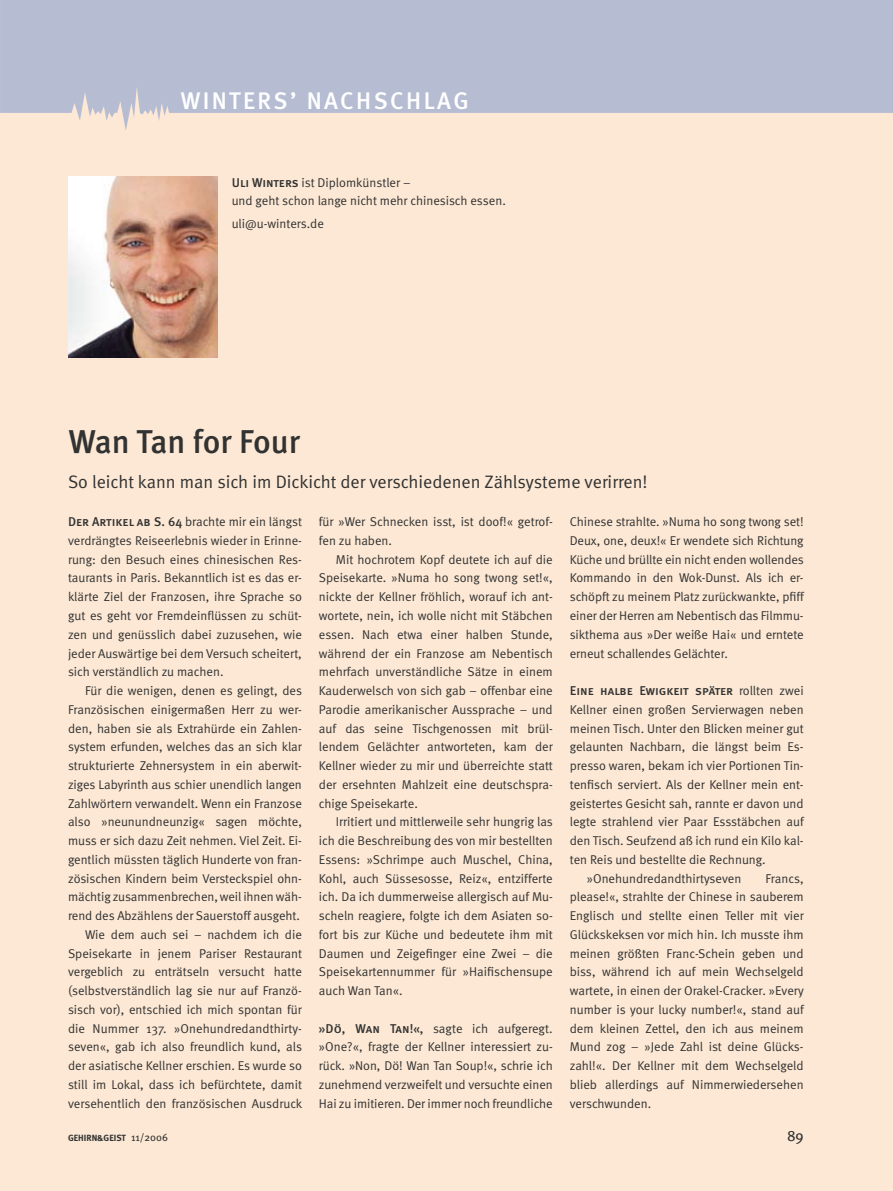
<style>
.page{position:relative;width:893px;height:1191px;background:#fff}
.page>*{position:absolute;margin:0;border:0;box-sizing:border-box;transform-origin:0 0}
.t1{font:500 33px "Meta";letter-spacing:-.005em;color:#323232}
.t2{font:500 24px "Meta";letter-spacing:.1em;color:#fff}
.t3{font:18px "Meta Normal";color:#323232}
.t4{font:15px "Meta Book Caps";color:#323232}
.t5{font:12.75px/18.8px "Meta Normal";color:#323232;text-align:justify}
.t6{font:12.75px "Meta Medium Caps";color:#323232}
.t7{font:700 9px "Meta";color:#323232}
.s1{font-family:"Meta Medium Caps"}
.s2{font-family:"Meta Normal"}
.s3{font-family:"Meta Book Caps";font-weight:400;font-size:10.5px}
</style>
<div class="page">
<div style="left:0;top:50px;width:893px;height:1141px;background:#fce8d4"></div>
<svg style="left:0;top:0;width:893px;height:130px;background:#bfc2d3"></svg>
<img style="left:68px;top:177px;width:149px;height:180px">
<h2 class="t2" style="left:181px;top:87px;width:290px">WINTERS’ NACHSCHLAG</h2>
<p class="t5" style="left:232px;top:173px;width:276px"><span class="s1">Uli Winters</span> ist Diplomkünstler –<br>und geht schon lange nicht mehr chinesisch essen.</p>
<p class="t5" style="left:232px;top:214px;width:94px">uli@u-winters.de</p>
<h1 class="t1" style="left:69px;top:423px;width:233px">WAN TAN FOR FOUR</h1>
<h3 class="t3" style="left:68px;top:471px;width:581px">So leicht kann man sich im Dickicht der verschiedenen Zählsysteme verirren!</h3>
<p class="t5" style="left:68px;top:512px;width:235px"><span class="s1">Der Artikel ab S. 64</span> brachte mir ein längst verdrängtes Reiseerlebnis wieder in Erinne&shy;rung: den Besuch eines chinesischen Res&shy;taurants in Paris. Bekanntlich ist es das er&shy;klärte Ziel der Franzosen, ihre Sprache so gut es geht vor Fremdeinflüssen zu schüt&shy;zen und genüsslich dabei zuzusehen, wie jeder Auswärtige bei dem Versuch scheitert, sich verständlich zu machen.</p>
<p class="t5" style="left:68px;top:681px;width:236px;text-align:right">Für die wenigen, denen es gelingt, des Französischen einigermaßen Herr zu wer&shy;den, haben sie als Extrahürde ein Zahlen&shy;system erfunden, welches das an sich klar strukturierte Zehnersystem in ein aberwit&shy;ziges Labyrinth aus schier unendlich langen Zahlwörtern verwandelt. Wenn ein Franzose also »neunundneunzig« sagen möchte, muss er sich dazu Zeit nehmen. Viel Zeit. Ei&shy;gentlich müssten täglich Hunderte von fran&shy;zösischen Kindern beim Versteckspiel ohn&shy;mächtig zusammenbrechen, weil ihnen wäh&shy;rend des Abzählens der Sauerstoff ausgeht.<br>Wie dem auch sei – nachdem ich die Speisekarte in jenem Pariser Restaurant vergeblich zu enträtseln versucht hatte (selbstverständlich lag sie nur auf Franzö&shy;sisch vor), entschied ich mich spontan für die Nummer 137. »Onehundredandthirty&shy;seven«, gab ich also freundlich kund, als der asiatische Kellner erschien. Es wurde so still im Lokal, dass ich befürchtete, damit versehentlich den französischen Ausdruck</p>
<p class="t5" style="left:319px;top:512px;width:235px">für »Wer Schnecken isst, ist doof!« getrof&shy;fen zu haben.</p>
<p class="t5" style="left:319px;top:550px;width:236px;text-indent:17px">Mit hochrotem Kopf deutete ich auf die Speisekarte. »Numa ho song twong set!«, nickte der Kellner fröhlich, worauf ich ant&shy;wortete, nein, ich wolle nicht mit Stäbchen essen. Nach etwa einer halben Stunde, während der ein Franzose am Nebentisch mehrfach unverständliche Sätze in einem Kauderwelsch von sich gab – offenbar eine Parodie amerikanischer Aussprache – und auf das seine Tischgenossen mit brül&shy;lendem Gelächter antworteten, kam der Kellner wieder zu mir und überreichte statt der ersehnten Mahlzeit eine deutschspra&shy;chige Speisekarte.</p>
<p class="t5" style="left:319px;top:812px;width:235px;text-indent:17px">Irritiert und mittlerweile sehr hungrig las ich die Beschreibung des von mir bestellten Essens: »Schrimpe auch Muschel, China, Kohl, auch Süssesosse, Reiz«, entzifferte ich. Da ich dummerweise allergisch auf Mu&shy;scheln reagiere, folgte ich dem Asiaten so&shy;fort bis zur Küche und bedeutete ihm mit Daumen und Zeigefinger eine Zwei – die Speisekartennummer für »Haifischensupe auch Wan Tan«.</p>
<p class="t5" style="left:319px;top:1018px;width:235px"><span class="s1">»Dö, Wan Tan!«,</span> sagte ich aufgeregt. »One?«, fragte der Kellner interessiert zu&shy;rück. »Non, Dö! Wan Tan Soup!«, schrie ich zunehmend verzweifelt und versuchte einen Hai zu imitieren. Der immer noch freundliche</p>
<p class="t5" style="left:570px;top:512px;width:236px">Chinese strahlte. »Numa ho song twong set!<br>Deux, one, deux!« Er wendete sich Richtung Küche und brüllte ein nicht enden wollendes Kommando in den Wok-Dunst. Als ich er&shy;schöpft zu meinem Platz zurückwankte, pfiff einer der Herren am Nebentisch das Filmmu&shy;sikthema aus »Der weiße Hai« und erntete erneut schallendes Gelächter.</p>
<p class="t6" style="left:570px;top:683px;width:235px">Eine halbe Ewigkeit später <span class="s2">rollten zwei</span></p>
<p class="t5" style="left:570px;top:700px;width:235px">Kellner einen großen Servierwagen neben</p>
<p class="t5" style="left:570px;top:718px;width:235px">meinen Tisch. Unter den Blicken meiner gut</p>
<p class="t5" style="left:570px;top:737px;width:235px">gelaunten Nachbarn, die längst beim Es-</p>
<p class="t5" style="left:570px;top:756px;width:235px">presso waren, bekam ich vier Portionen Tin-</p>
<p class="t5" style="left:570px;top:775px;width:235px">tenfisch serviert. Als der Kellner mein ent-</p>
<p class="t5" style="left:570px;top:793px;width:235px">geistertes Gesicht sah, rannte er davon und</p>
<p class="t5" style="left:570px;top:812px;width:236px">legte strahlend vier Paar Essstäbchen auf</p>
<p class="t5" style="left:570px;top:831px;width:235px">den Tisch. Seufzend aß ich rund ein Kilo kal-</p>
<p class="t5" style="left:570px;top:850px;width:197px">ten Reis und bestellte die Rechnung.</p>
<p class="t5" style="left:587px;top:868px;width:156px">»Onehundredandthirtyseven</p>
<p class="t5" style="left:570px;top:868px;width:236px;text-indent:196px">Francs, please!«, strahlte der Chinese in sauberem Englisch und stellte einen Teller mit vier Glückskeksen vor mich hin. Ich musste ihm meinen größten Franc-Schein geben und biss, während ich auf mein Wechselgeld wartete, in einen der Orakel-Cracker. »Every number is your lucky number!«, stand auf dem kleinen Zettel, den ich aus meinem Mund zog – »Jede Zahl ist deine Glücks&shy;zahl!«. Der Kellner mit dem Wechselgeld blieb allerdings auf Nimmerwiedersehen verschwunden.</p>
<p class="t7" style="left:68px;top:1132px;width:101px">GEHIRN&amp;GEIST <span class="s3">11/2006</span></p>
<p class="t4" style="left:787px;top:1126px;width:18px">89</p>
</div>
